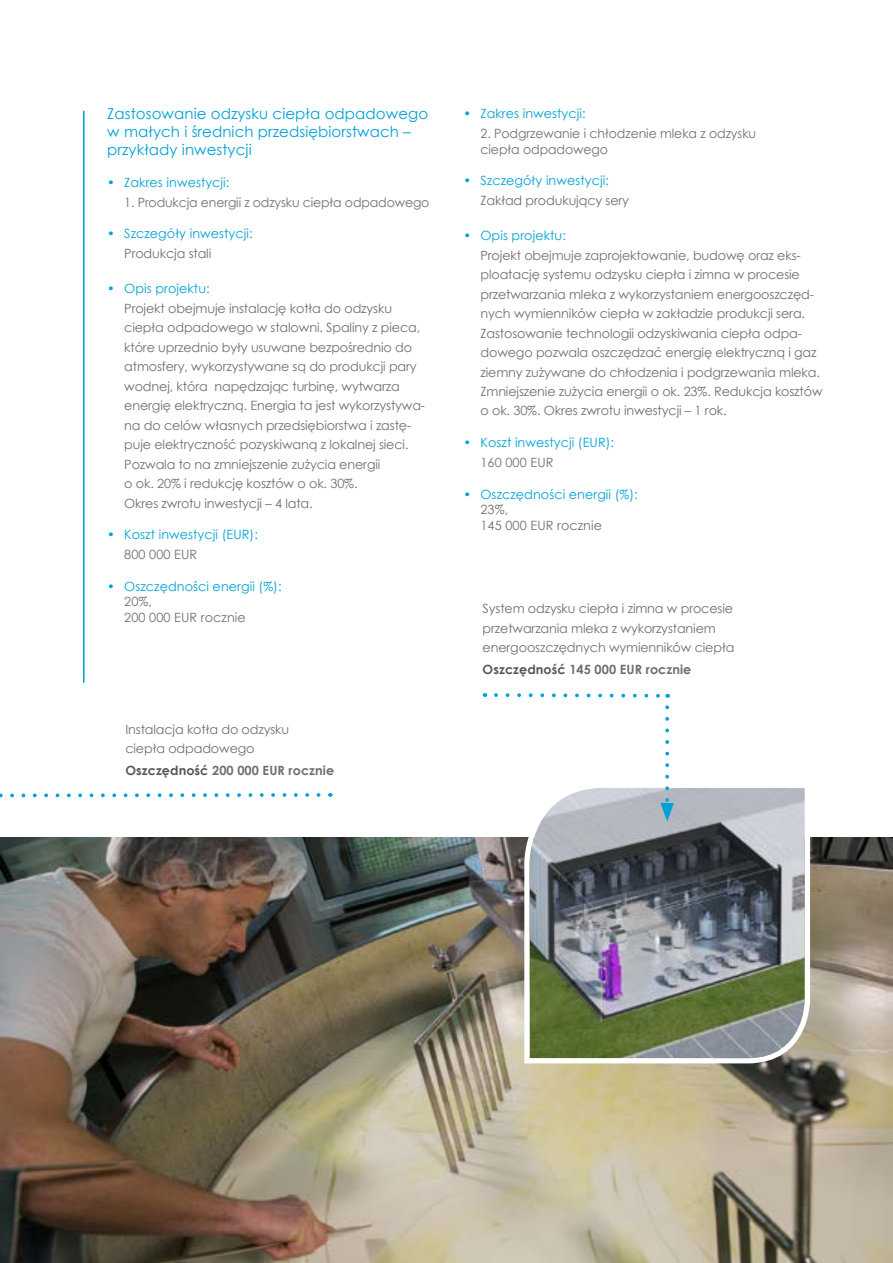
<style>
.page{position:relative;width:893px;height:1263px;background:#fff}
.page>*{position:absolute;margin:0;border:0;box-sizing:border-box;transform-origin:0 0}
.t1{font:15px/18px "Century Gothic";letter-spacing:.005em;color:#00a1d6}
.t2{font:12.75px/19.5px "Century Gothic";letter-spacing:-.01em;color:#706f6f}
.t3{font:12.75px "Century Gothic";letter-spacing:.005em;color:#00a1d6}
.t4{font:700 12.75px "Century Gothic";letter-spacing:.005em;color:#706f6f}
.s1{color:#575756}
</style>
<div class="page">
<img style="left:0;top:837px;width:892px;height:426px">
<hr style="left:83px;top:111px;width:2px;height:571px;background:#00a1d6">
<svg style="left:522px;top:788px;width:291px;height:278px;background:#868c88"></svg>
<svg style="left:494px;top:693px;width:174px;height:5px"></svg>
<svg style="left:660px;top:707px;width:14px;height:114px"></svg>
<svg style="left:0;top:793px;width:321px;height:5px"></svg>
<p class="t1" style="left:107px;top:105px;width:322px">Zastosowanie odzysku ciepła odpadowego w małych i średnich przedsiębiorstwach – przykłady inwestycji</p>
<p class="t3" style="left:107px;top:173px;width:124px">• Zakres inwestycji:</p>
<p class="t2" style="left:124px;top:192px;width:307px">1. Produkcja energii z odzysku ciepła odpadowego</p>
<p class="t3" style="left:107px;top:225px;width:147px">• Szczegóły inwestycji:</p>
<p class="t2" style="left:124px;top:243px;width:88px">Produkcja stali</p>
<p class="t3" style="left:107px;top:280px;width:104px">• Opis projektu:</p>
<p class="t2" style="left:124px;top:298px;width:302px">Projekt obejmuje instalację kotła do odzysku ciepła odpadowego w stalowni. Spaliny z pieca, które uprzednio były usuwane bezpośrednio do atmosfery, wykorzystywane są do produkcji pary wodnej, która napędzając turbinę, wytwarza energię elektryczną. Energia ta jest wykorzystywa&shy;na do celów własnych przedsiębiorstwa i zastę&shy;puje elektryczność pozyskiwaną z lokalnej sieci.<br>Pozwala to na zmniejszenie zużycia energii<br>o ok. 20% i redukcję kosztów o ok. 30%.<br>Okres zwrotu inwestycji – 4 lata.</p>
<p class="t3" style="left:107px;top:526px;width:152px">• Koszt inwestycji (EUR):</p>
<p class="t2" style="left:124px;top:545px;width:75px">800 000 EUR</p>
<p class="t3" style="left:107px;top:577px;width:176px">• Oszczędności energii (%):</p>
<p class="t2" style="left:124px;top:594px;width:123px;line-height:15.8px">20%,<br>200 000 EUR rocznie</p>
<p class="t2" style="left:125px;top:719px;width:165px">Instalacja kotła do odzysku ciepła odpadowego</p>
<p class="t4" style="left:125px;top:761px;width:210px"><span class="s1">Oszczędność</span> 200 000 EUR rocznie</p>
<p class="t3" style="left:463px;top:104px;width:124px">• Zakres inwestycji:</p>
<p class="t2" style="left:480px;top:125px;width:277px;line-height:15.8px">2. Podgrzewanie i chłodzenie mleka z odzysku ciepła odpadowego</p>
<p class="t3" style="left:463px;top:172px;width:147px">• Szczegóły inwestycji:</p>
<p class="t2" style="left:480px;top:190px;width:150px">Zakład produkujący sery</p>
<p class="t3" style="left:463px;top:226px;width:104px">• Opis projektu:</p>
<p class="t2" style="left:480px;top:245px;width:344px">Projekt obejmuje zaprojektowanie, budowę oraz eks&shy;ploatację systemu odzysku ciepła i zimna w procesie przetwarzania mleka z wykorzystaniem energooszczęd&shy;nych wymienników ciepła w zakładzie produkcji sera.<br>Zastosowanie technologii odzyskiwania ciepła odpa&shy;dowego pozwala oszczędzać energię elektryczną i gaz ziemny zużywane do chłodzenia i podgrzewania mleka.<br>Zmniejszenie zużycia energii o ok. 23%. Redukcja kosztów o ok. 30%. Okres zwrotu inwestycji – 1 rok.</p>
<p class="t3" style="left:463px;top:433px;width:152px">• Koszt inwestycji (EUR):</p>
<p class="t2" style="left:480px;top:452px;width:75px">160 000 EUR</p>
<p class="t3" style="left:463px;top:485px;width:176px">• Oszczędności energii (%):</p>
<p class="t2" style="left:480px;top:502px;width:123px;line-height:15.8px">23%,<br>145 000 EUR rocznie</p>
<p class="t2" style="left:483px;top:599px;width:253px">System odzysku ciepła i zimna w procesie przetwarzania mleka z wykorzystaniem energooszczędnych wymienników ciepła</p>
<p class="t4" style="left:483px;top:660px;width:210px"><span class="s1">Oszczędność</span> 145 000 EUR rocznie</p>
</div>
